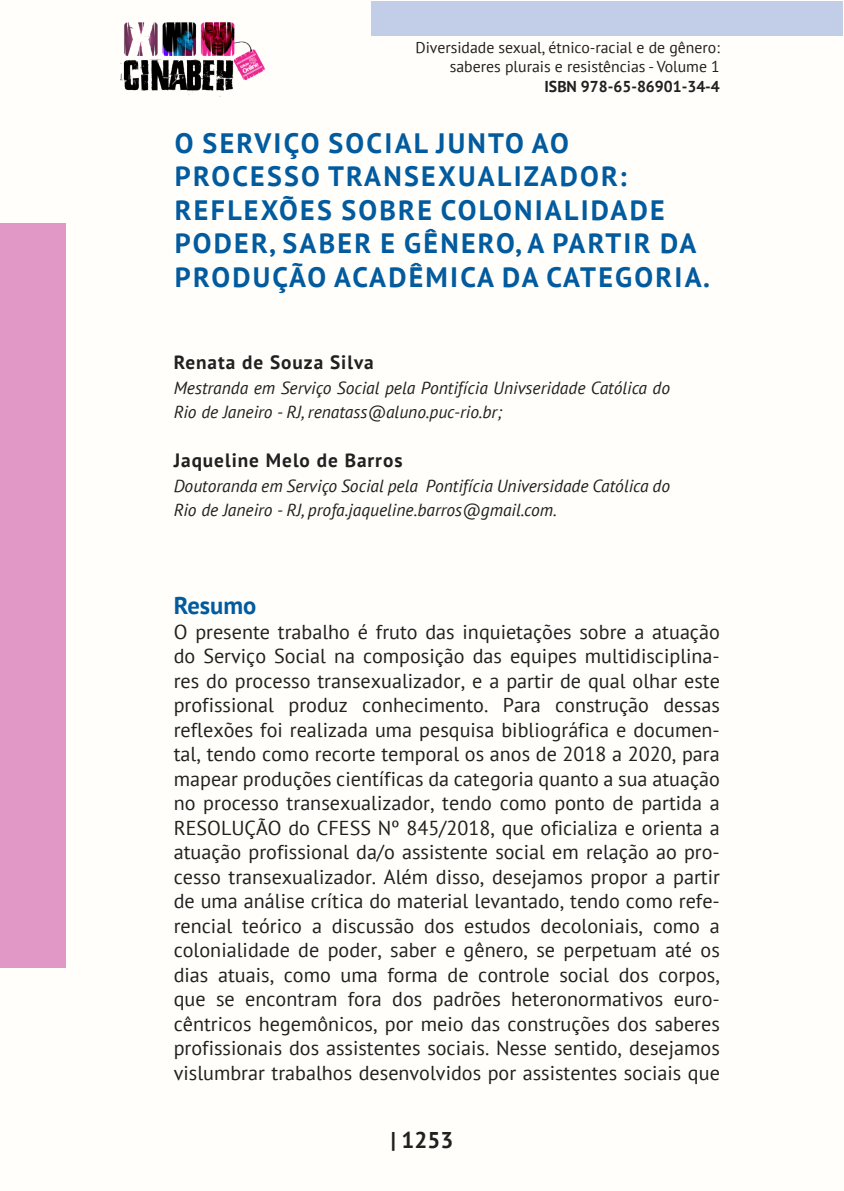
<style>
.page{position:relative;width:844px;height:1191px;background:#fff}
.page>*{position:absolute;margin:0;border:0;box-sizing:border-box;transform-origin:0 0}
._0_TÍTULO{font:700 28px/33.6px "PT Sans";letter-spacing:.08em;color:#015b9e}
._3_RESUMO{font:700 24.5px "PT Sans";color:#015b9e}
.t1{font:700 22.75px "PT Sans";color:#231f20}
._4_CORPO_RESUMO{font:20.12px/24.5px "PT Sans";color:#231f20;text-align:justify}
._1_AUTOR{font:700 19.25px "PT Sans";letter-spacing:.05em;color:#231f20}
._2_TITULAÇÃO{font:italic 17.5px/24.5px "PT Sans";color:#231f20}
.t2{font:15.75px/18.9px "PT Sans";color:#231f20;text-align:right}
.t3{font:700 15.75px "PT Sans";color:#231f20}
</style>
<div class="page">
<div style="left:0;top:0;width:843px;height:1191px;background:#fffefa"></div>
<div style="left:371px;top:1px;width:471px;height:35px;background:#c2cde7"></div>
<div style="left:0;top:223px;width:65px;height:744px;background:#e198c7"></div>
<img style="left:120px;top:22px;width:144px;height:75px">
<p class="t2" style="left:415px;top:38px;width:306px">Diversidade sexual, étnico-racial e de gênero: saberes plurais e resistências - Volume 1</p>
<p class="t3" style="left:544px;top:76px;width:177px">ISBN 978-65-86901-34-4</p>
<p class="_0_TÍTULO" style="left:175px;top:125px;width:536px">O SERVIÇO SOCIAL JUNTO AO<br>PROCESSO TRANSEXUALIZADOR:<br>REFLEXÕES SOBRE COLONIALIDADE<br>PODER, SABER E GÊNERO, A PARTIR DA<br>PRODUÇÃO ACADÊMICA DA CATEGORIA.</p>
<p class="_1_AUTOR" style="left:174px;top:350px;width:201px">Renata de Souza Silva</p>
<p class="_2_TITULAÇÃO" style="left:174px;top:375px;width:498px">Mestranda em Serviço Social pela Pontifícia Univseridade Católica do<br>Rio de Janeiro - RJ, renatass@aluno.puc-rio.br;</p>
<p class="_1_AUTOR" style="left:174px;top:448px;width:230px">Jaqueline Melo de Barros</p>
<p class="_2_TITULAÇÃO" style="left:174px;top:473px;width:498px">Doutoranda em Serviço Social pela Pontifícia Universidade Católica do<br>Rio de Janeiro - RJ, profa.jaqueline.barros@gmail.com.</p>
<p class="_3_RESUMO" style="left:174px;top:589px;width:84px">Resumo</p>
<p class="_4_CORPO_RESUMO" style="left:174px;top:619px;width:547px">O presente trabalho é fruto das inquietações sobre a atuação do Serviço Social na composição das equipes multidisciplina&shy;res do processo transexualizador, e a partir de qual olhar este profissional produz conhecimento. Para construção dessas reflexões foi realizada uma pesquisa bibliográfica e documen&shy;tal, tendo como recorte temporal os anos de 2018 a 2020, para mapear produções científicas da categoria quanto a sua atuação no processo transexualizador, tendo como ponto de partida a RESOLUÇÃO do CFESS Nº 845/2018, que oficializa e orienta a atuação profissional da/o assistente social em relação ao pro&shy;cesso transexualizador. Além disso, desejamos propor a partir de uma análise crítica do material levantado, tendo como refe&shy;rencial teórico a discussão dos estudos decoloniais, como a colonialidade de poder, saber e gênero, se perpetuam até os dias atuais, como uma forma de controle social dos corpos, que se encontram fora dos padrões heteronormativos euro&shy;cêntricos hegemônicos, por meio das construções dos saberes profissionais dos assistentes sociais. Nesse sentido, desejamos vislumbrar trabalhos desenvolvidos por assistentes sociais que</p>
<p class="t1" style="left:390px;top:1125px;width:64px">| 1253</p>
</div>
